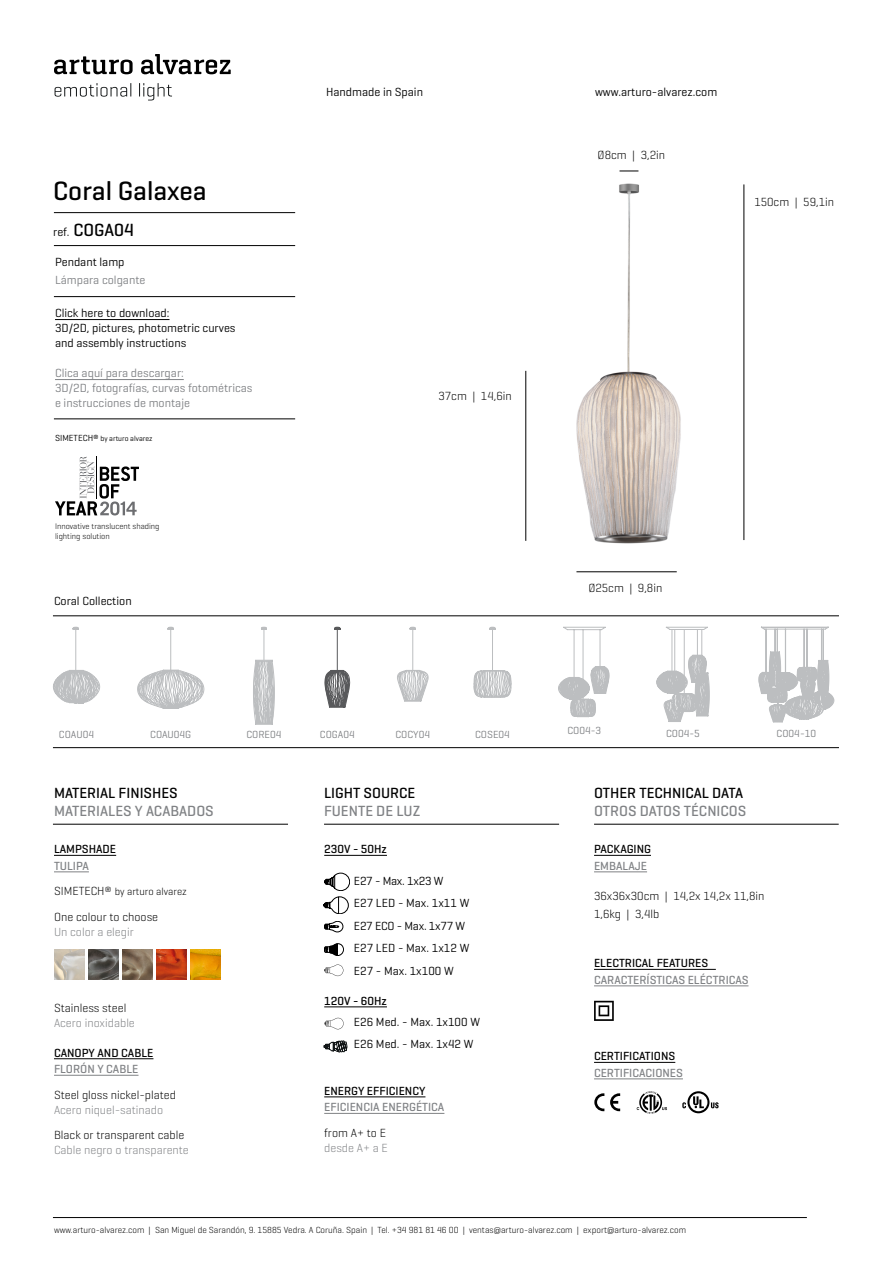
<style>
.page{position:relative;width:893px;height:1263px;background:#fff}
.page>*{position:absolute;margin:0;border:0;box-sizing:border-box;transform-origin:0 0}
.t1{font:500 27px "Geogrotesque";color:#000}
.t2{font:500 18px "Geogrotesque";color:#000}
.t3{font:500 15px "Geogrotesque";color:#808285}
.t4{font:500 15px "Geogrotesque";color:#000}
.t5{font:12px/22.5px "Geogrotesque";color:#000}
.t6{font:300 12px/18px "Geogrotesque";color:#000}
.t7{font:500 12px "Geogrotesque";color:#000}
.t8{font:12px/15px "Geogrotesque";color:#808285}
.t9{font:500 12px "Geogrotesque";color:#808285}
.t10{font:300 12px "Geogrotesque";color:#808285}
.t11{font:10.5px "Geogrotesque";color:#808285}
.t12{font:300 10.5px "Geogrotesque";color:#000}
.t13{font:300 9px "Geogrotesque";color:#000}
.t14{font:300 8.25px/9.9px "Geogrotesque";color:#000}
.t15{font:7.5px "Geogrotesque";color:#000}
.s1{font-weight:400;font-size:12px}
.s2{font-size:9px}
.s3{font-size:12px}
</style>
<div class="page">
<hr style="left:54px;top:1058px;width:99px;height:1px;background:#000">
<hr style="left:54px;top:1075px;width:85px;height:1px;background:#808285">
<svg style="left:594px;top:1001px;width:20px;height:20px"></svg>
<svg style="left:54px;top:56px;width:79px;height:18px"></svg>
<svg style="left:141px;top:54px;width:90px;height:20px"></svg>
<svg style="left:55px;top:83px;width:76px;height:14px"></svg>
<svg style="left:139px;top:83px;width:33px;height:17px"></svg>
<hr style="left:54px;top:212px;width:241px;height:1px;background:#000">
<hr style="left:54px;top:245px;width:241px;height:1px;background:#000">
<hr style="left:54px;top:855px;width:62px;height:1px;background:#000">
<hr style="left:54px;top:871px;width:35px;height:1px;background:#808285">
<hr style="left:324px;top:824px;width:235px;height:1px;background:#000">
<hr style="left:594px;top:855px;width:57px;height:1px;background:#000">
<hr style="left:594px;top:871px;width:53px;height:1px;background:#808285">
<hr style="left:594px;top:969px;width:122px;height:1px;background:#000">
<hr style="left:594px;top:985px;width:154px;height:1px;background:#808285">
<hr style="left:594px;top:1062px;width:81px;height:1px;background:#000">
<hr style="left:594px;top:1078px;width:89px;height:1px;background:#808285">
<hr style="left:53px;top:824px;width:235px;height:1px;background:#000">
<hr style="left:594px;top:824px;width:245px;height:1px;background:#000">
<svg style="left:594px;top:1093px;width:26px;height:18px"></svg>
<svg style="left:682px;top:1091px;width:37px;height:22px"></svg>
<hr style="left:54px;top:296px;width:241px;height:1px;background:#000">
<hr style="left:55px;top:319px;width:115px;height:1px;background:#000">
<hr style="left:55px;top:379px;width:129px;height:1px;background:#808285">
<hr style="left:53px;top:615px;width:786px;height:1px;background:#000">
<hr style="left:53px;top:747px;width:786px;height:1px;background:#000">
<hr style="left:53px;top:1217px;width:754px;height:1px;background:#000">
<svg style="left:253px;top:627px;width:22px;height:98px"></svg>
<svg style="left:324px;top:627px;width:26px;height:81px"></svg>
<svg style="left:397px;top:627px;width:32px;height:75px"></svg>
<svg style="left:473px;top:627px;width:39px;height:71px"></svg>
<svg style="left:53px;top:627px;width:47px;height:77px"></svg>
<svg style="left:137px;top:627px;width:67px;height:82px"></svg>
<svg style="left:637px;top:1091px;width:30px;height:23px"></svg>
<svg style="left:558px;top:627px;width:51px;height:91px"></svg>
<svg style="left:656px;top:627px;width:54px;height:95px"></svg>
<svg style="left:759px;top:627px;width:75px;height:96px"></svg>
<hr style="left:54px;top:419px;width:241px;height:1px;background:#000">
<img style="left:54px;top:949px;width:30px;height:31px">
<img style="left:122px;top:949px;width:30px;height:31px">
<img style="left:156px;top:949px;width:31px;height:31px">
<img style="left:88px;top:949px;width:30px;height:31px">
<img style="left:190px;top:949px;width:31px;height:31px">
<img style="left:576px;top:183px;width:105px;height:361px">
<hr style="left:744px;top:184px;width:1px;height:356px;background:#000">
<hr style="left:525px;top:371px;width:1px;height:170px;background:#000">
<hr style="left:576px;top:571px;width:101px;height:1px;background:#000">
<svg style="left:619px;top:171px;width:19px;height:1px"></svg>
<svg style="left:55px;top:456px;width:84px;height:59px"></svg>
<hr style="left:96px;top:456px;width:1px;height:43px;background:#000">
<hr style="left:324px;top:855px;width:63px;height:1px;background:#000">
<hr style="left:324px;top:1006px;width:63px;height:1px;background:#000">
<hr style="left:324px;top:1096px;width:101px;height:1px;background:#000">
<hr style="left:324px;top:1113px;width:120px;height:1px;background:#808285">
<svg style="left:324px;top:964px;width:19px;height:12px"></svg>
<svg style="left:324px;top:873px;width:26px;height:18px"></svg>
<svg style="left:324px;top:921px;width:19px;height:11px"></svg>
<svg style="left:324px;top:943px;width:20px;height:13px"></svg>
<svg style="left:324px;top:897px;width:24px;height:17px"></svg>
<svg style="left:325px;top:1018px;width:19px;height:11px"></svg>
<svg style="left:324px;top:1041px;width:23px;height:11px"></svg>
<h1 class="t1" style="left:53px;top:174px;width:155px">Coral Galaxea</h1>
<h2 class="t2" style="left:53px;top:219px;width:82px"><span class="s1">ref.</span> COGA04</h2>
<p class="t5" style="left:55px;top:251px;width:71px">Pendant lamp</p>
<p class="t8" style="left:55px;top:272px;width:92px">Lámpara colgante</p>
<p class="t5" style="left:55px;top:305px;width:182px;line-height:15px">Click here to download:<br>3D/2D, pictures, photometric curves and assembly instructions</p>
<p class="t8" style="left:55px;top:365px;width:199px">Clica aquí para descargar:<br>3D/2D, fotografías, curvas fotométricas e instrucciones de montaje</p>
<p class="t15" style="left:55px;top:434px;width:99px"><span class="s2">SIMETECH®</span> by arturo alvarez</p>
<p class="t14" style="left:55px;top:521px;width:106px">Innovative translucent shading lighting solution</p>
<p class="t5" style="left:54px;top:590px;width:79px">Coral Collection</p>
<p class="t5" style="left:326px;top:80px;width:98px">Handmade in Spain</p>
<p class="t6" style="left:438px;top:386px;width:75px">37cm | 14,6in</p>
<p class="t5" style="left:595px;top:80px;width:124px">www.arturo-alvarez.com</p>
<p class="t6" style="left:598px;top:146px;width:69px">Ø8cm | 3,2in</p>
<p class="t6" style="left:754px;top:193px;width:81px">150cm | 59,1in</p>
<p class="t6" style="left:588px;top:578px;width:75px">Ø25cm | 9,8in</p>
<p class="t11" style="left:567px;top:724px;width:35px">CO04-3</p>
<p class="t11" style="left:666px;top:726px;width:35px">CO04-5</p>
<p class="t11" style="left:59px;top:727px;width:37px">COAU04</p>
<p class="t11" style="left:150px;top:727px;width:43px">COAU04G</p>
<p class="t11" style="left:320px;top:727px;width:36px">COGA04</p>
<p class="t11" style="left:395px;top:727px;width:36px">COCY04</p>
<p class="t11" style="left:475px;top:727px;width:36px">COSE04</p>
<p class="t11" style="left:777px;top:726px;width:41px">CO04-10</p>
<p class="t11" style="left:246px;top:727px;width:37px">CORE04</p>
<p class="t4" style="left:54px;top:784px;width:125px">MATERIAL FINISHES</p>
<p class="t3" style="left:54px;top:802px;width:161px">MATERIALES Y ACABADOS</p>
<p class="t7" style="left:54px;top:841px;width:64px">LAMPSHADE</p>
<p class="t9" style="left:54px;top:858px;width:36px">TULIPA</p>
<p class="t12" style="left:54px;top:885px;width:134px"><span class="s3">SIMETECH®</span> by arturo alvarez</p>
<p class="t6" style="left:54px;top:907px;width:106px">One colour to choose</p>
<p class="t10" style="left:54px;top:924px;width:81px">Un color a elegir</p>
<p class="t6" style="left:54px;top:998px;width:74px">Stainless steel</p>
<p class="t10" style="left:54px;top:1015px;width:82px">Acero inoxidable</p>
<p class="t7" style="left:54px;top:1045px;width:101px">CANOPY AND CABLE</p>
<p class="t9" style="left:54px;top:1061px;width:86px">FLORÓN Y CABLE</p>
<p class="t6" style="left:54px;top:1085px;width:124px">Steel gloss nickel-plated</p>
<p class="t10" style="left:54px;top:1102px;width:111px">Acero niquel-satinado</p>
<p class="t6" style="left:54px;top:1125px;width:132px">Black or transparent cable</p>
<p class="t10" style="left:54px;top:1142px;width:136px">Cable negro o transparente</p>
<p class="t4" style="left:324px;top:784px;width:93px">LIGHT SOURCE</p>
<p class="t3" style="left:324px;top:802px;width:98px">FUENTE DE LUZ</p>
<p class="t7" style="left:324px;top:841px;width:64px">230V - 50Hz</p>
<p class="t5" style="left:354px;top:869px;width:117px">E27 - Max. 1x23 W<br>E27 LED - Max. 1x11 W<br>E27 ECO - Max. 1x77 W<br>E27 LED - Max. 1x12 W<br>E27 - Max. 1x100 W</p>
<p class="t7" style="left:324px;top:993px;width:64px">120V - 60Hz</p>
<p class="t5" style="left:354px;top:1010px;width:127px">E26 Med. - Max. 1x100 W<br>E26 Med. - Max. 1x42 W</p>
<p class="t7" style="left:324px;top:1083px;width:103px">ENERGY EFFICIENCY</p>
<p class="t9" style="left:324px;top:1099px;width:122px">EFICIENCIA ENERGÉTICA</p>
<p class="t6" style="left:324px;top:1123px;width:63px">from A+ to E</p>
<p class="t10" style="left:324px;top:1140px;width:65px">desde A+ a E</p>
<p class="t4" style="left:594px;top:784px;width:151px">OTHER TECHNICAL DATA</p>
<p class="t3" style="left:594px;top:802px;width:154px">OTROS DATOS TÉCNICOS</p>
<p class="t7" style="left:594px;top:841px;width:58px">PACKAGING</p>
<p class="t9" style="left:594px;top:858px;width:55px">EMBALAJE</p>
<p class="t6" style="left:594px;top:886px;width:172px">36x36x30cm | 14,2x 14,2x 11,8in<br>1,6kg | 3,4lb</p>
<p class="t7" style="left:594px;top:955px;width:116px">ELECTRICAL FEATURES</p>
<p class="t9" style="left:594px;top:972px;width:156px">CARACTERÍSTICAS ELÉCTRICAS</p>
<p class="t7" style="left:594px;top:1048px;width:83px">CERTIFICATIONS</p>
<p class="t9" style="left:594px;top:1065px;width:90px">CERTIFICACIONES</p>
<p class="t13" style="left:54px;top:1224px;width:634px">www.arturo-alvarez.com | San Miguel de Sarandón, 9. 15885 Vedra. A Coruña. Spain | Tel. +34 981 81 46 00 | ventas@arturo-alvarez.com | export@arturo-alvarez.com</p>
</div>
